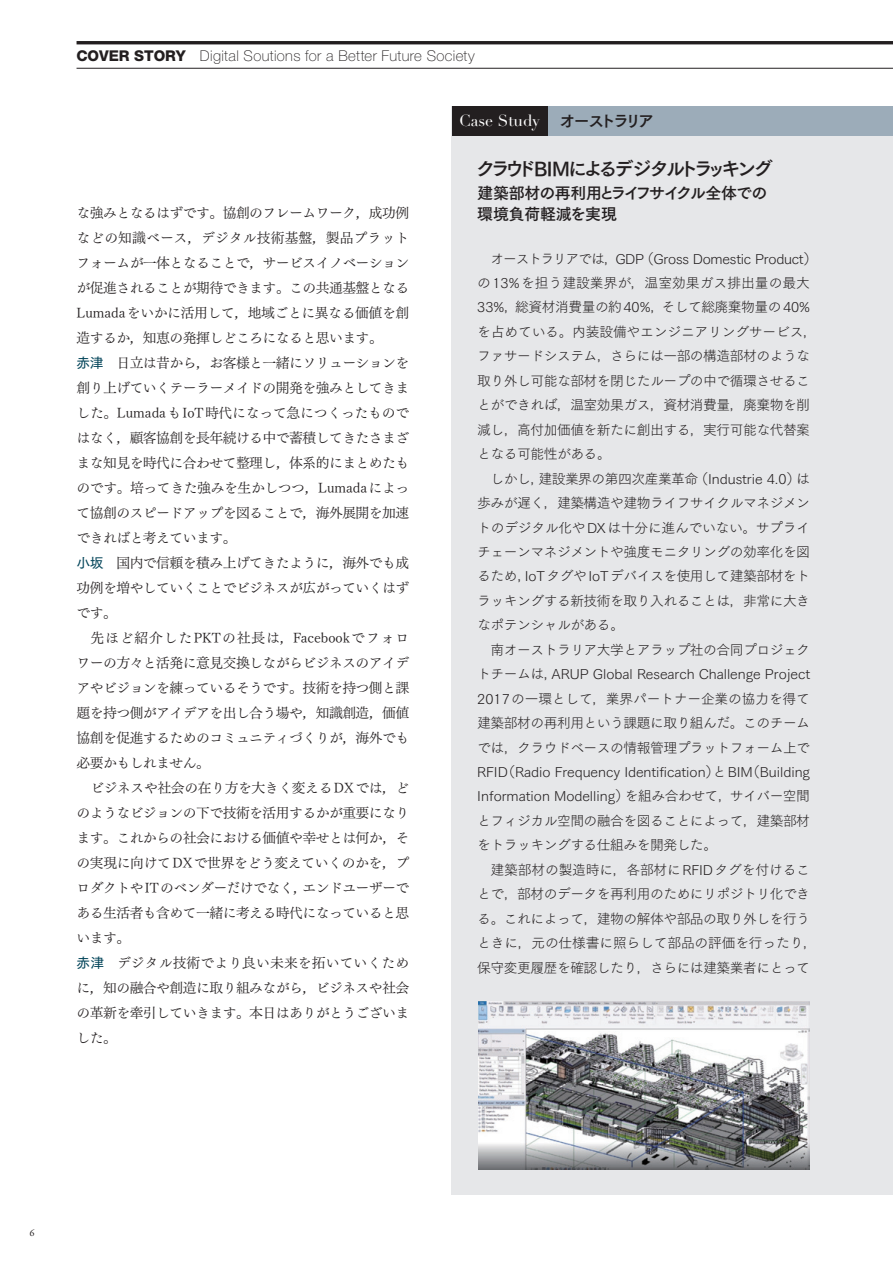
<style>
.page{position:relative;width:893px;height:1263px;background:#fff}
.page>*{position:absolute;margin:0;border:0;box-sizing:border-box;transform-origin:0 0}
.t1{font:19.2px "Tsuku Go Pro B";letter-spacing:-.175em;color:#231f20}
.t2{font:15.9px/21.3px "Tsuku Go Pro B";letter-spacing:-.06em;color:#231f20}
.t3{font:15.9px "Didot LT Std";color:#fff}
.t4{font:15.9px "Tsuku Go Pro B";letter-spacing:-.18em;color:#231f20}
.t5{font:100 14.85px "Helvetica Neue LT Std";letter-spacing:.025em;color:#231f20}
.t6{font:13.8px/24.5px "Tsuku Go Pro L";letter-spacing:-.04em;color:#231f20;text-align:justify}
.t7{font:13.8px/25px "Tsuku Min Pro R";letter-spacing:-.04em;color:#231f20}
.t8{font:10.65px "Adobe Garamond Pro";color:#231f20}
.s1{font-weight:800}
.s2{font-family:"Tsuku Go Pro D";color:#004358}
</style>
<div class="page">
<hr style="left:77px;top:41px;width:816px;height:3px;background:#231f20">
<hr style="left:77px;top:68px;width:816px;height:1px;background:#231f20">
<div style="left:452px;top:106px;width:441px;height:1088px;background:#e6e7e9"></div>
<div style="left:547px;top:106px;width:346px;height:30px;background:#9cacb9"></div>
<img style="left:478px;top:1001px;width:331px;height:168px">
<div style="left:452px;top:106px;width:95px;height:30px;background:#231f20"></div>
<p class="t5" style="left:76px;top:47px;width:400px"><span class="s1">COVER STORY</span> Digital Soutions for a Better Future Society</p>
<p class="t3" style="left:459px;top:111px;width:82px">Case Study</p>
<p class="t4" style="left:560px;top:107px;width:96px">オーストラリア</p>
<p class="t7" style="left:77px;top:199px;width:334px">な強みとなるはずです。協創のフレームワーク，成功例などの知識ベース，デジタル技術基盤，製品プラットフォームが一体となることで，サービスイノベーションが促進されることが期待できます。この共通基盤となる<br>Lumadaをいかに活用して，地域ごとに異なる価値を創造するか，知恵の発揮しどころになると思います。<br><span class="s2">赤津</span>　日立は昔から，お客様と一緒にソリューションを創り上げていくテーラーメイドの開発を強みとしてきました。LumadaもIoT時代になって急につくったものではなく，顧客協創を長年続ける中で蓄積してきたさまざまな知見を時代に合わせて整理し，体系的にまとめたものです。培ってきた強みを生かしつつ，Lumadaによって協創のスピードアップを図ることで，海外展開を加速できればと考えています。<br><span class="s2">小坂</span>　国内で信頼を積み上げてきたように，海外でも成功例を増やしていくことでビジネスが広がっていくはずです。</p>
<p class="t7" style="left:77px;top:624px;width:334px;text-align:justify;text-indent:14px">先ほど紹介したPKTの社長は，Facebookでフォロワーの方々と活発に意見交換しながらビジネスのアイデアやビジョンを練っているそうです。技術を持つ側と課題を持つ側がアイデアを出し合う場や，知識創造，価値協創を促進するためのコミュニティづくりが，海外でも必要かもしれません。</p>
<p class="t7" style="left:77px;top:774px;width:334px;text-indent:14px">ビジネスや社会の在り方を大きく変えるDXでは，どのようなビジョンの下で技術を活用するかが重要になります。これからの社会における価値や幸せとは何か，その実現に向けてDXで世界をどう変えていくのかを，プロダクトやITのベンダーだけでなく，エンドユーザーである生活者も含めて一緒に考える時代になっていると思います。<br><span class="s2">赤津</span>　デジタル技術でより良い未来を拓いていくために，知の融合や創造に取り組みながら，ビジネスや社会の革新を牽引していきます。本日はありがとうございました。</p>
<h1 class="t1" style="left:476px;top:152px;width:298px">クラウドBIMによるデジタルトラッキング</h1>
<p class="t2" style="left:477px;top:180px;width:292px">建築部材の再利用とライフサイクル全体での環境負荷軽減を実現</p>
<p class="t6" style="left:477px;top:245px;width:341px;text-align:left;text-indent:13px">オーストラリアでは，GDP（Gross Domestic Product）の13%を担う建設業界が，温室効果ガス排出量の最大<br>33%，総資材消費量の約40%，そして総廃棄物量の40%を占めている。内装設備やエンジニアリングサービス，ファサードシステム，さらには一部の構造部材のような取り外し可能な部材を閉じたループの中で循環させることができれば，温室効果ガス，資材消費量，廃棄物を削減し，高付加価値を新たに創出する，実行可能な代替案となる可能性がある。</p>
<p class="t6" style="left:477px;top:465px;width:334px;text-indent:13px">しかし，建設業界の第四次産業革命（Industrie 4.0）は歩みが遅く，建築構造や建物ライフサイクルマネジメントのデジタル化やDXは十分に進んでいない。サプライチェーンマネジメントや強度モニタリングの効率化を図るため，IoTタグやIoTデバイスを使用して建築部材をトラッキングする新技術を取り入れることは，非常に大きなポテンシャルがある。</p>
<p class="t6" style="left:477px;top:636px;width:334px;text-indent:13px">南オーストラリア大学とアラップ社の合同プロジェクトチームは，ARUP Global Research Challenge Project 2017の一環として，業界パートナー企業の協力を得て建築部材の再利用という課題に取り組んだ。このチームでは，クラウドベースの情報管理プラットフォーム上でRFID（Radio Frequency Identification）とBIM（Building Information Modelling）を組み合わせて，サイバー空間とフィジカル空間の融合を図ることによって，建築部材をトラッキングする仕組みを開発した。</p>
<p class="t6" style="left:477px;top:856px;width:341px;text-align:center">建築部材の製造時に，各部材にRFIDタグを付けるこ<br>とで，部材のデータを再利用のためにリポジトリ化できる。これによって，建物の解体や部品の取り外しを行うときに，元の仕様書に照らして部品の評価を行ったり，保守変更履歴を確認したり，さらには建築業者にとって</p>
<p class="t8" style="left:30px;top:1226px;width:7px">6</p>
</div>
